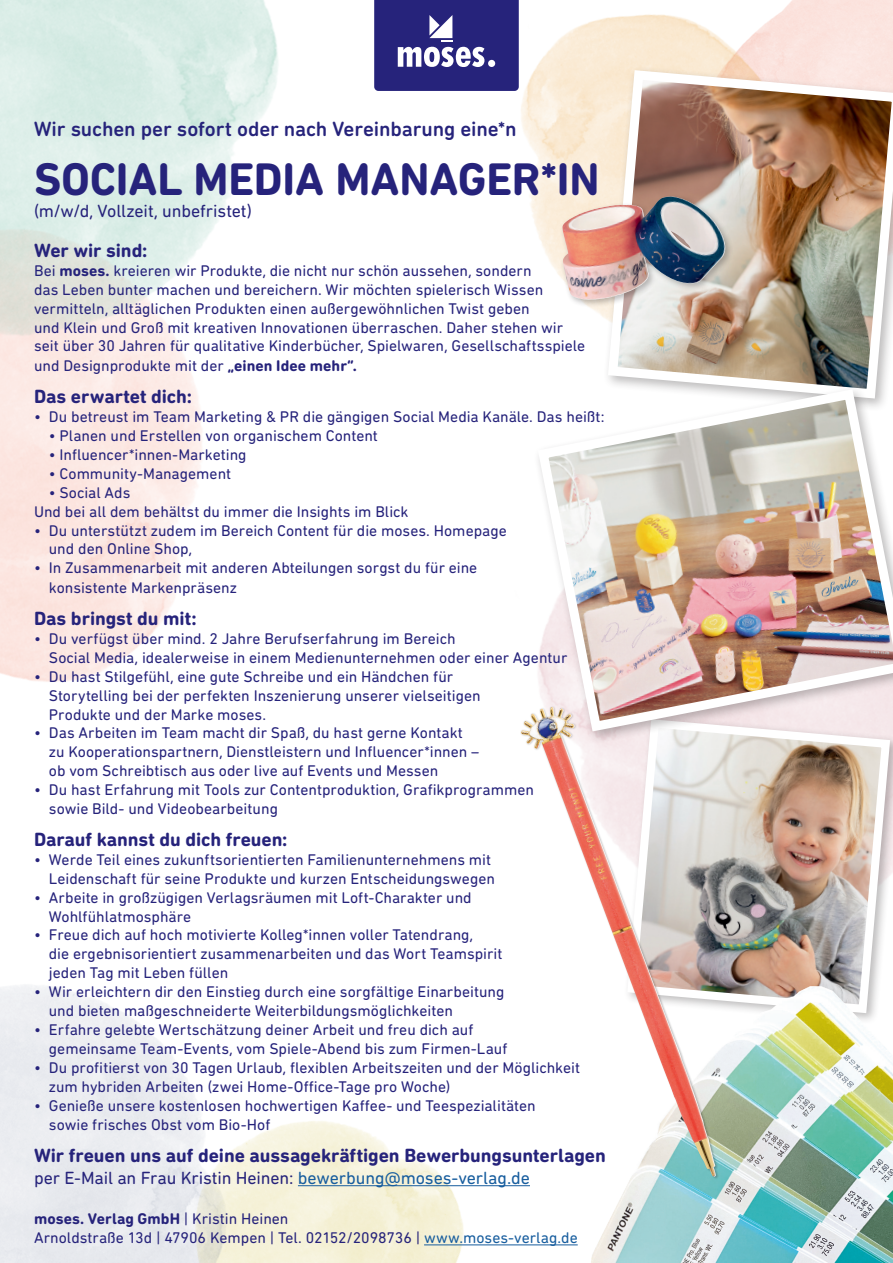
<style>
.page{position:relative;width:893px;height:1263px;background:#fff}
.page>*{position:absolute;margin:0;border:0;box-sizing:border-box;transform-origin:0 0}
.t1{font:700 46.5px "DIN Next Rounded LT Pro";letter-spacing:-.01em;color:#26237b}
.t2{font:500 21px "DIN Next Rounded LT Pro";letter-spacing:-.005em;color:#26237b}
.t3{font:700 19.5px "DIN Next Rounded LT Pro";letter-spacing:-.005em;color:#26237b}
.t4{font:18px "DIN Next Rounded LT Pro";letter-spacing:-.005em;color:#26237b}
.t5{font:15.75px/18.9px "DIN Next Rounded LT Pro";color:#26237b}
.s1{font-weight:700}
.s2{color:#175d9e}
</style>
<div class="page">
<img style="left:250px;top:1121px;width:267px;height:142px">
<img style="left:521px;top:0;width:342px;height:317px">
<hr style="left:298px;top:1185px;width:232px;height:1px;background:#175d9e">
<hr style="left:424px;top:1244px;width:154px;height:1px;background:#175d9e">
<svg style="left:374px;top:0;width:145px;height:91px;background:#403d8b"></svg>
<img style="left:719px;top:744px;width:174px;height:224px">
<img style="left:603px;top:65px;width:290px;height:319px">
<div style="left:560px;top:194px;width:173px;height:114px;background:#231f20;opacity:.3"></div>
<img style="left:562px;top:197px;width:163px;height:103px">
<img style="left:591px;top:968px;width:302px;height:295px">
<img style="left:538px;top:384px;width:355px;height:353px">
<div style="left:520px;top:706px;width:199px;height:473px;background:#231f20;opacity:.3"></div>
<img style="left:521px;top:707px;width:195px;height:470px">
<h2 class="t2" style="left:34px;top:117px;width:484px">Wir suchen per sofort oder nach Vereinbarung eine*n</h2>
<h1 class="t1" style="left:34px;top:152px;width:567px">SOCIAL MEDIA MANAGER*IN</h1>
<p class="t4" style="left:34px;top:200px;width:219px">(m/w/d, Vollzeit, unbefristet)</p>
<p class="t3" style="left:34px;top:239px;width:115px">Wer wir sind:</p>
<p class="t5" style="left:34px;top:261px;width:553px">Bei <span class="s1">moses.</span> kreieren wir Produkte, die nicht nur schön aussehen, sondern<br>das Leben bunter machen und bereichern. Wir möchten spielerisch Wissen vermitteln, alltäglichen Produkten einen außergewöhnlichen Twist geben<br>und Klein und Groß mit kreativen Innovationen überraschen. Daher stehen wir seit über 30 Jahren für qualitative Kinderbücher, Spielwaren, Gesellschaftsspiele und Designprodukte mit der <span class="s1">„einen Idee mehr“.</span></p>
<p class="t3" style="left:34px;top:385px;width:159px">Das erwartet dich:</p>
<p class="t5" style="left:34px;top:407px;width:572px">• Du betreust im Team Marketing &amp; PR die gängigen Social Media Kanäle. Das heißt:</p>
<p class="t5" style="left:49px;top:426px;width:331px">• Planen und Erstellen von organischem Content</p>
<p class="t5" style="left:49px;top:445px;width:199px">• Influencer*innen-Marketing</p>
<p class="t5" style="left:49px;top:464px;width:184px">• Community-Management</p>
<p class="t5" style="left:34px;top:483px;width:376px;text-indent:15px">• Social Ads<br>Und bei all dem behältst du immer die Insights im Blick</p>
<p class="t5" style="left:49px;top:521px;width:459px;text-indent:-15px">• Du unterstützt zudem im Bereich Content für die moses. Homepage und den Online Shop,</p>
<p class="t5" style="left:49px;top:558px;width:430px;line-height:19.8px;text-indent:-15px">• In Zusammenarbeit mit anderen Abteilungen sorgst du für eine konsistente Markenpräsenz</p>
<p class="t3" style="left:34px;top:607px;width:164px">Das bringst du mit:</p>
<p class="t5" style="left:49px;top:629px;width:520px;text-indent:-15px">• Du verfügst über mind. 2 Jahre Berufserfahrung im Bereich<br>Social Media, idealerweise in einem Medienunternehmen oder einer Agentur</p>
<p class="t5" style="left:49px;top:667px;width:433px;text-indent:-15px">• Du hast Stilgefühl, eine gute Schreibe und ein Händchen für<br>Storytelling bei der perfekten Inszenierung unserer vielseitigen<br>Produkte und der Marke moses.</p>
<p class="t5" style="left:49px;top:723px;width:432px;text-indent:-15px">• Das Arbeiten im Team macht dir Spaß, du hast gerne Kontakt zu Kooperationspartnern, Dienstleistern und Influencer*innen – ob vom Schreibtisch aus oder live auf Events und Messen</p>
<p class="t5" style="left:49px;top:780px;width:487px;text-indent:-15px">• Du hast Erfahrung mit Tools zur Contentproduktion, Grafikprogrammen sowie Bild- und Videobearbeitung</p>
<p class="t3" style="left:34px;top:828px;width:255px">Darauf kannst du dich freuen:</p>
<p class="t5" style="left:34px;top:850px;width:463px;text-align:right">• Werde Teil eines zukunftsorientierten Familienunternehmens mit<br>Leidenschaft für seine Produkte und kurzen Entscheidungswegen</p>
<p class="t5" style="left:49px;top:888px;width:424px;text-indent:-15px">• Arbeite in großzügigen Verlagsräumen mit Loft-Charakter und<br>Wohlfühlatmosphäre</p>
<p class="t5" style="left:49px;top:925px;width:455px;text-indent:-15px">• Freue dich auf hoch motivierte Kolleg*innen voller Tatendrang,<br>die ergebnisorientiert zusammenarbeiten und das Wort Teamspirit jeden Tag mit Leben füllen</p>
<p class="t5" style="left:49px;top:982px;width:457px;text-indent:-15px">• Wir erleichtern dir den Einstieg durch eine sorgfältige Einarbeitung und bieten maßgeschneiderte Weiterbildungsmöglichkeiten</p>
<p class="t5" style="left:49px;top:1020px;width:460px;text-indent:-15px">• Erfahre gelebte Wertschätzung deiner Arbeit und freu dich auf gemeinsame Team-Events, vom Spiele-Abend bis zum Firmen-Lauf</p>
<p class="t5" style="left:49px;top:1058px;width:533px;text-indent:-15px">• Du profitierst von 30 Tagen Urlaub, flexiblen Arbeitszeiten und der Möglichkeit zum hybriden Arbeiten (zwei Home-Office-Tage pro Woche)</p>
<p class="t5" style="left:49px;top:1095px;width:488px;line-height:19.8px;text-indent:-15px">• Genieße unsere kostenlosen hochwertigen Kaffee- und Teespezialitäten sowie frisches Obst vom Bio-Hof</p>
<p class="t3" style="left:34px;top:1144px;width:573px">Wir freuen uns auf deine aussagekräftigen Bewerbungsunterlagen</p>
<p class="t4" style="left:34px;top:1167px;width:497px">per E-Mail an Frau Kristin Heinen: <span class="s2">bewerbung@moses-verlag.de</span></p>
<p class="t5" style="left:34px;top:1209px;width:545px"><span class="s1">moses. Verlag GmbH</span> | Kristin Heinen<br>Arnoldstraße 13d | 47906 Kempen | Tel. 02152/2098736 | <span class="s2">www.moses-verlag.de</span></p>
</div>
